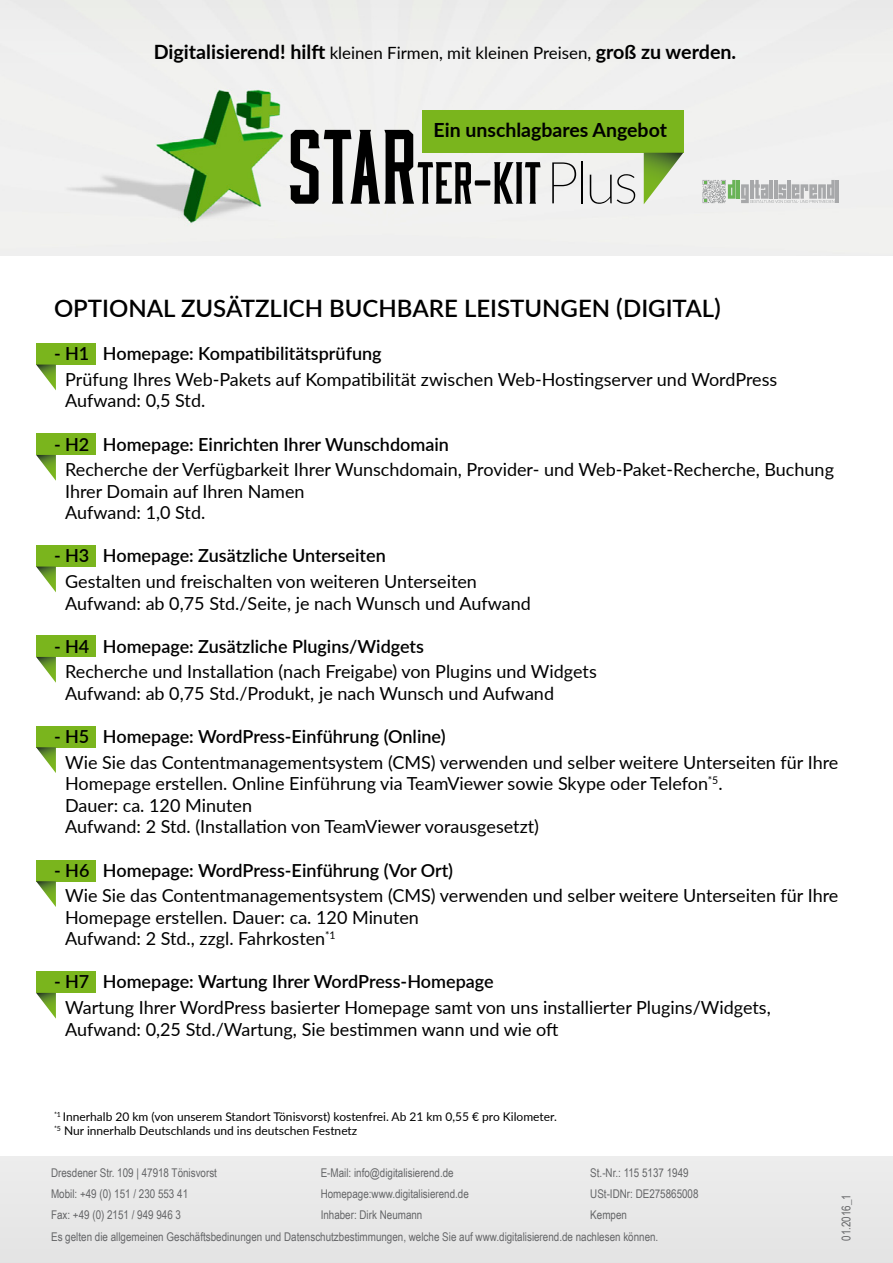
<style>
.page{position:relative;width:893px;height:1263px;background:#fff}
.page>*{position:absolute;margin:0;border:0;box-sizing:border-box;transform-origin:0 0}
.t1{font:60.15px "Moonshiner Sharp";color:#000}
.t2{font:600 24px "Lato";color:#000}
.t3{font:700 19.65px "Lato";color:#000}
.t4{font:700 19.5px "Lato";color:#000}
.t5{font:18px/21.6px "Lato";color:#000}
.t6{font:600 18px "Lato";color:#000}
.t7{font:12px/21px "Arial Narrow";color:#646567}
.t8{font:12px/14.4px "Lato";color:#000}
.s1{font-weight:400;font-size:16.8px}
.s2{font-size:106.8px}
.s3{font-family:"Lato";font-weight:100;font-size:58.2px}
</style>
<div class="page">
<div style="left:36px;top:343px;width:60px;height:21px;background:#7ab51d"></div>
<svg style="left:36px;top:365px;width:20px;height:25px"></svg>
<div style="left:36px;top:434px;width:60px;height:21px;background:#7ab51d"></div>
<svg style="left:36px;top:455px;width:20px;height:26px"></svg>
<div style="left:36px;top:545px;width:60px;height:21px;background:#7ab51d"></div>
<svg style="left:36px;top:566px;width:20px;height:26px"></svg>
<div style="left:36px;top:636px;width:60px;height:21px;background:#7ab51d"></div>
<svg style="left:36px;top:657px;width:20px;height:26px"></svg>
<div style="left:36px;top:726px;width:60px;height:21px;background:#7ab51d"></div>
<svg style="left:36px;top:747px;width:20px;height:26px"></svg>
<div style="left:36px;top:860px;width:60px;height:21px;background:#7ab51d"></div>
<svg style="left:36px;top:881px;width:20px;height:26px"></svg>
<div style="left:36px;top:971px;width:60px;height:22px;background:#7ab51d"></div>
<svg style="left:36px;top:993px;width:20px;height:26px"></svg>
<div style="left:0;top:0;width:893px;height:255px;background:#f0f0ef"></div>
<div style="left:422px;top:110px;width:261px;height:43px;background:#7ab51d"></div>
<svg style="left:644px;top:153px;width:39px;height:51px"></svg>
<svg style="left:702px;top:180px;width:137px;height:23px"></svg>
<p class="t3" style="left:154px;top:38px;width:584px">Digitalisierend! hilft <span class="s1">kleinen Firmen, mit kleinen Preisen,</span> groß zu werden.</p>
<p class="t4" style="left:434px;top:116px;width:235px">Ein unschlagbares Angebot</p>
<h1 class="t1" style="left:287px;top:157px;width:353px"><span class="s2">STAR</span>TER-KIT<span class="s3">Plus</span></h1>
<h2 class="t2" style="left:54px;top:291px;width:668px">Optional Zusätzlich Buchbare Leistungen (Digital)</h2>
<p class="t6" style="left:54px;top:341px;width:329px">- H 1 Homepage: Kompatibilitätsprüfung</p>
<p class="t5" style="left:65px;top:368px;width:714px">Prüfung Ihres Web-Pakets auf Kompatibilität zwischen Web-Hostingserver und WordPress<br>Aufwand: 0,5 Std.</p>
<p class="t6" style="left:54px;top:431px;width:396px">- H 2 Homepage: Einrichten I hrer Wunschdomain</p>
<p class="t5" style="left:65px;top:458px;width:770px">Recherche der Verfügbarkeit Ihrer Wunschdomain, Provider- und Web-Paket-Recherche, Buchung<br>Ihrer Domain auf Ihren Namen<br>Aufwand: 1,0 Std.</p>
<p class="t6" style="left:54px;top:543px;width:333px">- H 3 Homepage: Zusätzliche Unterseiten</p>
<p class="t5" style="left:65px;top:570px;width:467px">Gestalten und freischalten von weiteren Unterseiten<br>Aufwand: ab 0,75 Std./Seite, je nach Wunsch und Aufwand</p>
<p class="t6" style="left:54px;top:633px;width:372px">- H4 Homepage: Zusätzliche Plugins/Widgets</p>
<p class="t5" style="left:65px;top:660px;width:533px">Recherche und Installation (nach Freigabe) von Plugins und Widgets<br>Aufwand: ab 0,75 Std./Produkt, je nach Wunsch und Aufwand</p>
<p class="t6" style="left:54px;top:723px;width:393px">- H 5 Homepage: WordPress-Einführung (Online)</p>
<p class="t5" style="left:65px;top:750px;width:775px">Wie Sie das Contentmanagementsystem (CMS) verwenden und selber weitere Unterseiten für Ihre Homepage erstellen. Online Einführung via TeamViewer sowie Skype oder Telefon<sup>*5</sup>.<br>Dauer: ca. 120 Minuten<br>Aufwand: 2 Std. (Installation von TeamViewer vorausgesetzt)</p>
<p class="t6" style="left:54px;top:857px;width:401px">- H 6 Homepage: WordPress-Einführung (Vor Ort)</p>
<p class="t5" style="left:65px;top:884px;width:775px">Wie Sie das Contentmanagementsystem (CMS) verwenden und selber weitere Unterseiten für Ihre<br>Homepage erstellen. Dauer: ca. 120 Minuten<br>Aufwand: 2 Std., zzgl. Fahrkosten<sup>*1</sup></p>
<p class="t6" style="left:54px;top:969px;width:441px">- H 7 Homepage: Wartung I hrer WordPress-Homepage</p>
<p class="t5" style="left:65px;top:996px;width:707px">Wartung Ihrer WordPress basierter Homepage samt von uns installierter Plugins/Widgets,<br>Aufwand: 0,25 Std./Wartung, Sie bestimmen wann und wie oft</p>
<p class="t8" style="left:54px;top:1109px;width:504px"><sup>*1</sup> Innerhalb 20 km (von unserem Standort Tönisvorst) kostenfrei. Ab 21 km 0,55 € pro Kilometer. <sup>*5</sup> Nur innerhalb Deutschlands und ins deutschen Festnetz</p>
<p class="t7" style="left:51px;top:1162px;width:167px">Dresdener Str. 109 | 47918 Tönisvorst<br>Mobil: +49 (0) 151 / 230 553 41<br>Fax: +49 (0) 2151 / 949 946 3</p>
<p class="t7" style="left:321px;top:1162px;width:150px">E-Mail: info@digitalisierend.de<br>Homepage:www.digitalisierend.de<br>Inhaber: Dirk Neumann</p>
<p class="t7" style="left:590px;top:1162px;width:100px">St.-Nr.: 115 5137 1949</p>
<p class="t7" style="left:590px;top:1183px;width:110px">USt-IDNr: DE275865008</p>
<p class="t7" style="left:590px;top:1204px;width:38px">Kempen</p>
<p class="t7" style="left:51px;top:1226px;width:609px">Es gelten die allgemeinen Geschäftsbedinungen und Datenschutzbestimmungen, welche Sie auf www.digitalisierend.de nachlesen können.</p>
<p class="t7" style="left:835px;top:1241px;width:48px;rotate:-90deg">01.2016_1</p>
</div>
